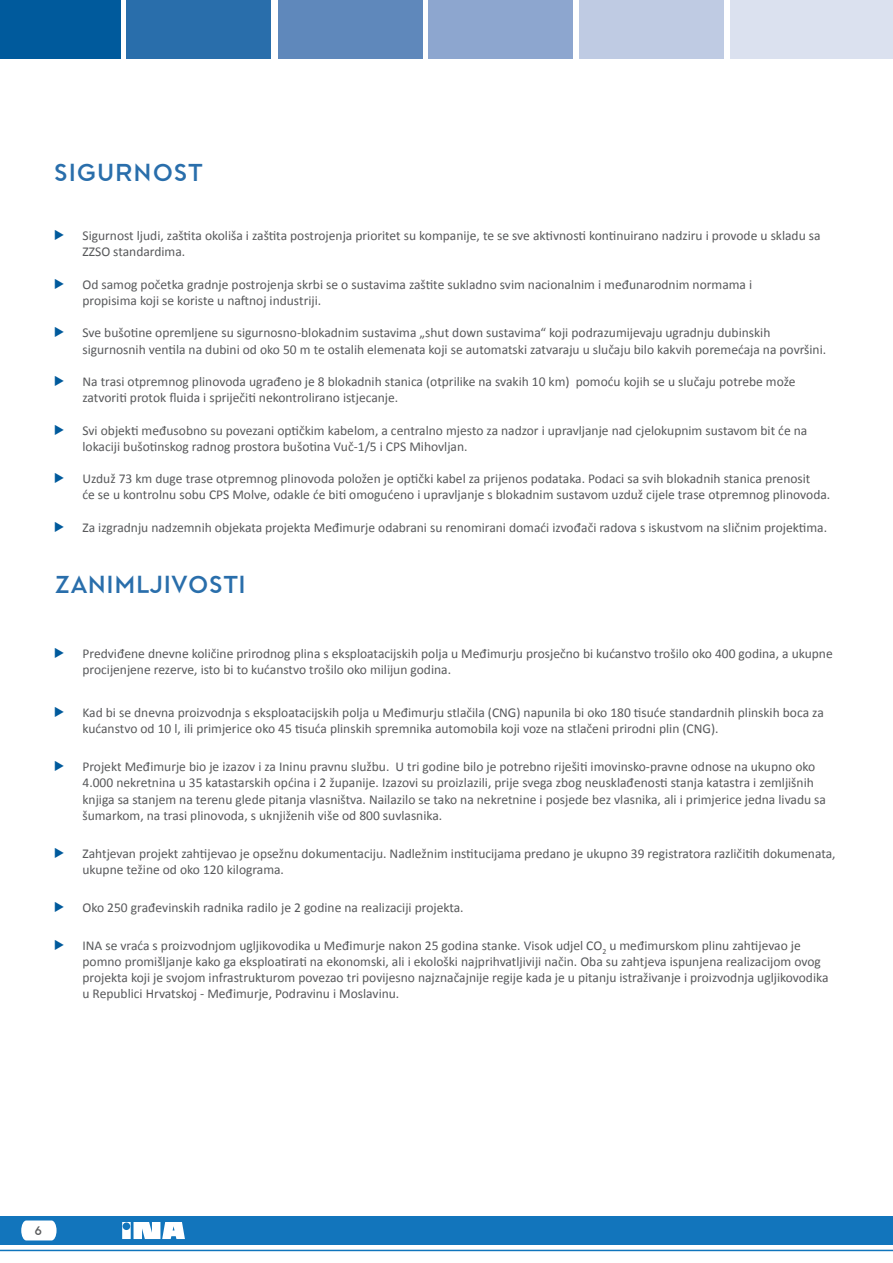
<style>
.page{position:relative;width:893px;height:1263px;background:#fff}
.page>*{position:absolute;margin:0;border:0;box-sizing:border-box;transform-origin:0 0}
.t1{font:24px "Molgroup";color:#296eab}
.t2{font:13.5px/16.2px "Calibri";color:#58595b}
.t3{font:13.5px "Apex New";color:#005a9c}
.t4{font:12px "Molgroup";color:#58595b}
</style>
<div class="page">
<div style="left:0;top:1216px;width:893px;height:28px;background:#1275bc"></div>
<hr style="left:0;top:1250px;width:893px;height:1px;background:#0f75bc">
<svg style="left:21px;top:1220px;width:36px;height:20px"></svg>
<svg style="left:122px;top:1222px;width:63px;height:17px"></svg>
<div style="left:0;top:0;width:120px;height:59px;background:#005a9c"></div>
<div style="left:127px;top:0;width:144px;height:59px;background:#296eab"></div>
<div style="left:278px;top:0;width:144px;height:59px;background:#5f88bb"></div>
<div style="left:428px;top:0;width:144px;height:59px;background:#8da6cf"></div>
<div style="left:579px;top:0;width:144px;height:59px;background:#bfcbe3"></div>
<div style="left:730px;top:0;width:163px;height:59px;background:#dbe1ef"></div>
<h1 class="t1" style="left:54px;top:156px;width:63px">SIGURNO</h1>
<h1 class="t1" style="left:174px;top:156px;width:29px">ST</h1>
<p class="t3" style="left:54px;top:227px;width:12px">▶</p>
<p class="t2" style="left:82px;top:228px;width:740px">Sigurnost ljudi, zaštita okoliša i zaštita postrojenja prioritet su kompanije, te se sve aktivnosti kontinuirano nadziru i provode u skladu sa<br>ZZSO standardima.</p>
<p class="t3" style="left:54px;top:275px;width:12px">▶</p>
<p class="t2" style="left:82px;top:276px;width:671px">Od samog početka gradnje postrojenja skrbi se o sustavima zaštite sukladno svim nacionalnim i međunarodnim normama i propisima koji se koriste u naftnoj industriji.</p>
<p class="t3" style="left:54px;top:324px;width:12px">▶</p>
<p class="t2" style="left:82px;top:325px;width:745px">Sve bušotine opremljene su sigurnosno-blokadnim sustavima „shut down sustavima“ koji podrazumijevaju ugradnju dubinskih sigurnosnih ventila na dubini od oko 50 m te ostalih elemenata koji se automatski zatvaraju u slučaju bilo kakvih poremećaja na površini.</p>
<p class="t3" style="left:54px;top:373px;width:12px">▶</p>
<p class="t2" style="left:82px;top:373px;width:714px">Na trasi otpremnog plinovoda ugrađeno je 8 blokadnih stanica (otprilike na svakih 10 km) pomoću kojih se u slučaju potrebe može zatvoriti protok fluida i spriječiti nekontrolirano istjecanje.</p>
<p class="t3" style="left:54px;top:421px;width:12px">▶</p>
<p class="t2" style="left:82px;top:422px;width:726px">Svi objekti međusobno su povezani optičkim kabelom, a centralno mjesto za nadzor i upravljanje nad cjelokupnim sustavom bit će na lokaciji bušotinskog radnog prostora bušotina Vuč-1/5 i CPS Mihovljan.</p>
<p class="t3" style="left:54px;top:470px;width:12px">▶</p>
<p class="t2" style="left:82px;top:471px;width:749px">Uzduž 73 km duge trase otpremnog plinovoda položen je optički kabel za prijenos podataka. Podaci sa svih blokadnih stanica prenosit<br>će se u kontrolnu sobu CPS Molve, odakle će biti omogućeno i upravljanje s blokadnim sustavom uzduž cijele trase otpremnog plinovoda.</p>
<p class="t3" style="left:54px;top:518px;width:12px">▶</p>
<p class="t2" style="left:82px;top:519px;width:746px">Za izgradnju nadzemnih objekata projekta Međimurje odabrani su renomirani domaći izvođači radova s iskustvom na sličnim projektima.</p>
<h1 class="t1" style="left:54px;top:569px;width:194px">ZANIMLJIVosti</h1>
<p class="t3" style="left:54px;top:644px;width:12px">▶</p>
<p class="t2" style="left:82px;top:645px;width:752px">Predviđene dnevne količine prirodnog plina s eksploatacijskih polja u Međimurju prosječno bi kućanstvo trošilo oko 400 godina, a ukupne procijenjene rezerve, isto bi to kućanstvo trošilo oko milijun godina.</p>
<p class="t3" style="left:54px;top:704px;width:12px">▶</p>
<p class="t2" style="left:82px;top:705px;width:743px">Kad bi se dnevna proizvodnja s eksploatacijskih polja u Međimurju stlačila (CNG) napunila bi oko 180 tisuće standardnih plinskih boca za kućanstvo od 10 l, ili primjerice oko 45 tisuća plinskih spremnika automobila koji voze na stlačeni prirodni plin (CNG).</p>
<p class="t3" style="left:54px;top:758px;width:12px">▶</p>
<p class="t2" style="left:82px;top:759px;width:745px">Projekt Međimurje bio je izazov i za Ininu pravnu službu. U tri godine bilo je potrebno riješiti imovinsko-pravne odnose na ukupno oko 4.000 nekretnina u 35 katastarskih općina i 2 županije. Izazovi su proizlazili, prije svega zbog neusklađenosti stanja katastra i zemljišnih knjiga sa stanjem na terenu glede pitanja vlasništva. Nailazilo se tako na nekretnine i posjede bez vlasnika, ali i primjerice jedna livadu sa šumarkom, na trasi plinovoda, s uknjiženih više od 800 suvlasnika.</p>
<p class="t3" style="left:54px;top:844px;width:12px">▶</p>
<p class="t2" style="left:82px;top:845px;width:754px">Zahtjevan projekt zahtijevao je opsežnu dokumentaciju. Nadležnim institucijama predano je ukupno 39 registratora različitih dokumenata, ukupne težine od oko 120 kilograma.</p>
<p class="t3" style="left:54px;top:898px;width:12px">▶</p>
<p class="t2" style="left:82px;top:899px;width:383px">Oko 250 građevinskih radnika radilo je 2 godine na realizaciji projekta.</p>
<p class="t3" style="left:54px;top:936px;width:12px">▶</p>
<p class="t2" style="left:82px;top:937px;width:747px">INA se vraća s proizvodnjom ugljikovodika u Međimurje nakon 25 godina stanke. Visok udjel CO<sub>2</sub> u međimurskom plinu zahtijevao je pomno promišljanje kako ga eksploatirati na ekonomski, ali i ekološki najprihvatljiviji način. Oba su zahtjeva ispunjena realizacijom ovog projekta koji je svojom infrastrukturom povezao tri povijesno najznačajnije regije kada je u pitanju istraživanje i proizvodnja ugljikovodika u Republici Hrvatskoj - Međimurje, Podravinu i Moslavinu.</p>
<p class="t4" style="left:35px;top:1222px;width:9px">6</p>
</div>
